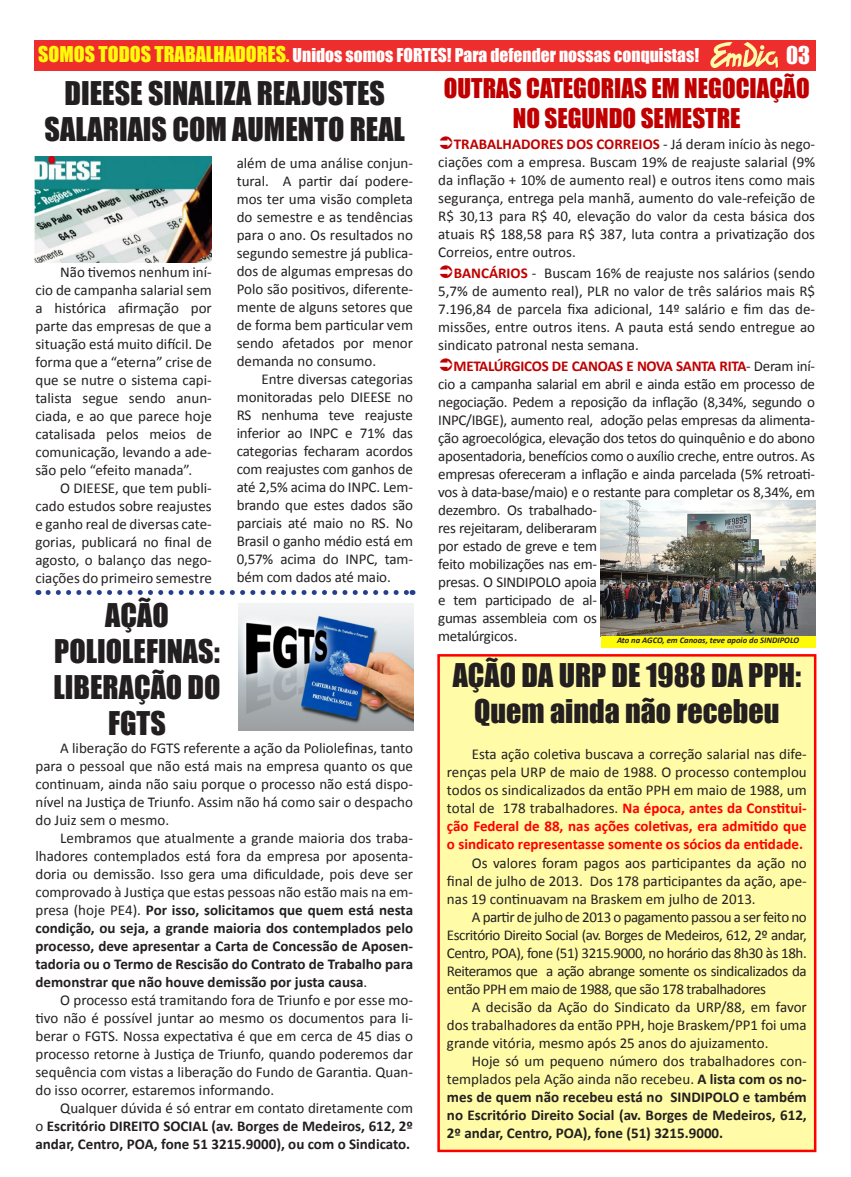
<style>
.page{position:relative;width:851px;height:1177px;background:#fff}
.page>*{position:absolute;margin:0;border:0;box-sizing:border-box;transform-origin:0 0}
.Titulos{font:30px/36px "Impact";color:#231f20;text-align:center}
.Texto{font:30px/36px "Impact";color:#231f20;text-align:center}
.Titulos-2{font:25px/30px "Impact";color:#c00000;text-align:center}
.t1{font:22.5px "Impact";color:#fff}
.t2{font:17.5px "Impact";color:#fff}
.Texto-2{font:15px/18px "Calibri";letter-spacing:-.02em;color:#231f20;text-align:justify}
.Texto-3{font:700 15px/18px "Calibri";color:#231f20;text-align:justify}
.Titulos-3{font:15px/18px "Calibri";color:#231f20;text-align:justify}
.Texto-4{font:italic 700 8.5px "Calibri";color:#231f20}
.s1{font-size:20px;color:#fffa0a}
.s2{color:#fffa0a}
.s3{font-weight:700;color:#c00000}
.s4{font-weight:400}
.s5{font-weight:700;color:#f00}
</style>
<div class="page">
<div style="left:35px;top:40px;width:781px;height:30px;background:#ee2e2c"></div>
<svg style="left:710px;top:42px;width:67px;height:26px"></svg>
<div style="left:438px;top:655px;width:377px;height:495px;background:#fffba7"></div>
<div style="left:437px;top:654px;width:379px;height:498px;border:2px solid #f00"></div>
<img style="left:600px;top:500px;width:215px;height:136px">
<div style="left:600px;top:636px;width:215px;height:12px;background:#fffa0a"></div>
<img style="left:35px;top:157px;width:177px;height:105px">
<svg style="left:48px;top:590px;width:365px;height:5px"></svg>
<img style="left:238px;top:603px;width:175px;height:127px">
<p class="t2" style="left:38px;top:41px;width:662px"><span class="s1">SOMOS TODOS TRABALHADORES</span><span class="s2">.</span> Unidos somos FORTES! Para defender nossas conquistas!</p>
<p class="t1" style="left:786px;top:38px;width:25px">03</p>
<p class="Titulos-2" style="left:443px;top:72px;width:367px">OUTRAS CATEGORIAS EM NEGOCIAÇÃO<br>NO SEGUNDO SEMESTRE</p>
<p class="Titulos-3" style="left:438px;top:135px;width:378px;text-indent:16px"><span class="s3">TRABALHADORES DOS CORREIOS</span> - Já deram início às nego&shy;ciações com a empresa. Buscam 19% de reajuste salarial (9% da inflação + 10% de aumento real) e outros itens como mais segurança, entrega pela manhã, aumento do vale-refeição de R$ 30,13 para R$ 40, elevação do valor da cesta básica dos atuais R$ 188,58 para R$ 387, luta contra a privatização dos Correios, entre outros.</p>
<p class="Titulos-3" style="left:438px;top:264px;width:378px;text-indent:16px"><span class="s3">BANCÁRIOS</span> - Buscam 16% de reajuste nos salários (sendo 5,7% de aumento real), PLR no valor de três salários mais R$ 7.196,84 de parcela fixa adicional, 14º salário e fim das de&shy;missões, entre outros itens. A pauta está sendo entregue ao sindicato patronal nesta semana.</p>
<p class="Texto-2" style="left:438px;top:357px;width:378px;text-align:left;text-indent:15px"><span class="s3">METALÚRGICOS DE CANOAS E NOVA SANTA RITA</span>- Deram iní&shy;cio a campanha salarial em abril e ainda estão em processo de negociação. Pedem a reposição da inflação (8,34%, segundo o INPC/IBGE), aumento real, adoção pelas empresas da alimenta&shy;ção agroecológica, elevação dos tetos do quinquênio e do abono aposentadoria, benefícios como o auxílio creche, entre outros. As empresas ofereceram a inflação e ainda parcelada (5% retroati&shy;vos à data-base/maio) e o restante para completar os 8,34%, em dezembro. Os trabalhado-<br>res rejeitaram, deliberaram<br>por estado de greve e tem<br>feito mobilizações nas em-<br>presas. O SINDIPOLO apoia<br>e tem participado de al-<br>gumas assembleia com os<br>metalúrgicos.</p>
<p class="Titulos" style="left:64px;top:74px;width:322px">DIEESE SINALIZA REAJUSTES</p>
<p class="Titulos" style="left:45px;top:110px;width:362px">SALARIAIS COM AUMENTO REAL</p>
<p class="Texto-2" style="left:237px;top:154px;width:178px">além de uma análise conjun&shy;tural. A partir daí podere&shy;mos ter uma visão completa do semestre e as tendências para o ano. Os resultados no segundo semestre já publica&shy;dos de algumas empresas do Polo são positivos, diferente&shy;mente de alguns setores que de forma bem particular vem sendo afetados por menor demanda no consumo.</p>
<p class="Texto-2" style="left:237px;top:370px;width:178px;text-indent:25px">Entre diversas categorias monitoradas pelo DIEESE no RS nenhuma teve reajuste inferior ao INPC e 71% das categorias fecharam acordos com reajustes com ganhos de até 2,5% acima do INPC. Lem&shy;brando que estes dados são parciais até maio no RS. No Brasil o ganho médio está em 0,57% acima do INPC, tam&shy;bém com dados até maio.</p>
<p class="Texto-2" style="left:35px;top:263px;width:178px;text-indent:25px">Não tivemos nenhum iní&shy;cio de campanha salarial sem a histórica afirmação por parte das empresas de que a situação está muito difícil. De forma que a “eterna” crise de que se nutre o sistema capi&shy;talista segue sendo anun&shy;ciada, e ao que parece hoje catalisada pelos meios de comunicação, levando a ade&shy;são pelo “efeito manada”.</p>
<p class="Texto-2" style="left:35px;top:479px;width:178px;text-indent:25px">O DIEESE, que tem publi&shy;cado estudos sobre reajustes e ganho real de diversas cate&shy;gorias, publicará no final de agosto, o balanço das nego&shy;ciações do primeiro semestre</p>
<p class="Titulos" style="left:105px;top:596px;width:65px">AÇÃO</p>
<p class="Titulos" style="left:54px;top:632px;width:167px">POLIOLEFINAS:</p>
<p class="Titulos" style="left:53px;top:668px;width:168px">LIBERAÇÃO DO<br>FGTS</p>
<p class="Texto-2" style="left:35px;top:739px;width:379px;text-indent:25px">A liberação do FGTS referente a ação da Poliolefinas, tanto para o pessoal que não está mais na empresa quanto os que continuam, ainda não saiu porque o processo não está dispo&shy;nível na Justiça de Triunfo. Assim não há como sair o despacho do Juiz sem o mesmo.</p>
<p class="Texto-3" style="left:35px;top:829px;width:379px;text-indent:25px"><span class="s4">Lembramos que atualmente a grande maioria dos traba&shy;lhadores contemplados está fora da empresa por aposenta&shy;doria ou demissão. Isso gera uma dificuldade, pois deve ser comprovado à Justiça que estas pessoas não estão mais na em&shy;presa (hoje PE4).</span> Por isso, solicitamos que quem está nesta condição, ou seja, a grande maioria dos contemplados pelo processo, deve apresentar a Carta de Concessão de Aposen&shy;tadoria ou o Termo de Rescisão do Contrato de Trabalho para demonstrar que não houve demissão por justa causa<span class="s4">.</span></p>
<p class="Texto-2" style="left:35px;top:991px;width:379px;text-indent:25px">O processo está tramitando fora de Triunfo e por esse mo&shy;tivo não é possível juntar ao mesmo os documentos para li&shy;berar o FGTS. Nossa expectativa é que em cerca de 45 dias o processo retorne à Justiça de Triunfo, quando poderemos dar sequência com vistas a liberação do Fundo de Garantia. Quan&shy;do isso ocorrer, estaremos informando.</p>
<p class="Texto-3" style="left:35px;top:1099px;width:379px;text-indent:25px"><span class="s4">Qualquer dúvida é só entrar em contato diretamente com o</span> Escritório DIREITO SOCIAL (av. Borges de Medeiros, 612, 2º andar, Centro, POA, fone 51 3215.9000), ou com o Sindicato.</p>
<p class="Texto-4" style="left:617px;top:635px;width:183px">Ato na AGCO, em Canoas, teve apoio do SINDIPOLO</p>
<p class="Texto" style="left:452px;top:656px;width:350px">AÇÃO DA URP DE 1988 DA PPH:<br>Quem ainda não recebeu</p>
<p class="Texto-2" style="left:447px;top:745px;width:361px;text-indent:25px">Esta ação coletiva buscava a correção salarial nas dife&shy;renças pela URP de maio de 1988. O processo contemplou todos os sindicalizados da então PPH em maio de 1988, um total de 178 trabalhadores. <span class="s5">Na época, antes da Constitui&shy;ção Federal de 88, nas ações coletivas, era admitido que o sindicato representasse somente os sócios da entidade.</span></p>
<p class="Texto-2" style="left:447px;top:853px;width:361px;text-indent:25px">Os valores foram pagos aos participantes da ação no final de julho de 2013. Dos 178 participantes da ação, ape&shy;nas 19 continuavam na Braskem em julho de 2013.</p>
<p class="Texto-2" style="left:447px;top:907px;width:361px;text-indent:25px">A partir de julho de 2013 o pagamento passou a ser feito no Escritório Direito Social (av. Borges de Medeiros, 612, 2º andar, Centro, POA), fone (51) 3215.9000, no horário das 8h30 às 18h.<br>Reiteramos que a ação abrange somente os sindicalizados da então PPH em maio de 1988, que são 178 trabalhadores</p>
<p class="Texto-2" style="left:447px;top:997px;width:361px;text-indent:25px">A decisão da Ação do Sindicato da URP/88, em favor dos trabalhadores da então PPH, hoje Braskem/PP1 foi uma grande vitória, mesmo após 25 anos do ajuizamento.</p>
<p class="Texto-3" style="left:447px;top:1051px;width:361px;text-indent:25px"><span class="s4">Hoje só um pequeno número dos trabalhadores con&shy;templados pela Ação ainda não recebeu.</span> A lista com os no&shy;mes de quem não recebeu está no SINDIPOLO e também no Escritório Direito Social (av. Borges de Medeiros, 612, 2º andar, Centro, POA), fone (51) 3215.9000.</p>
</div>
